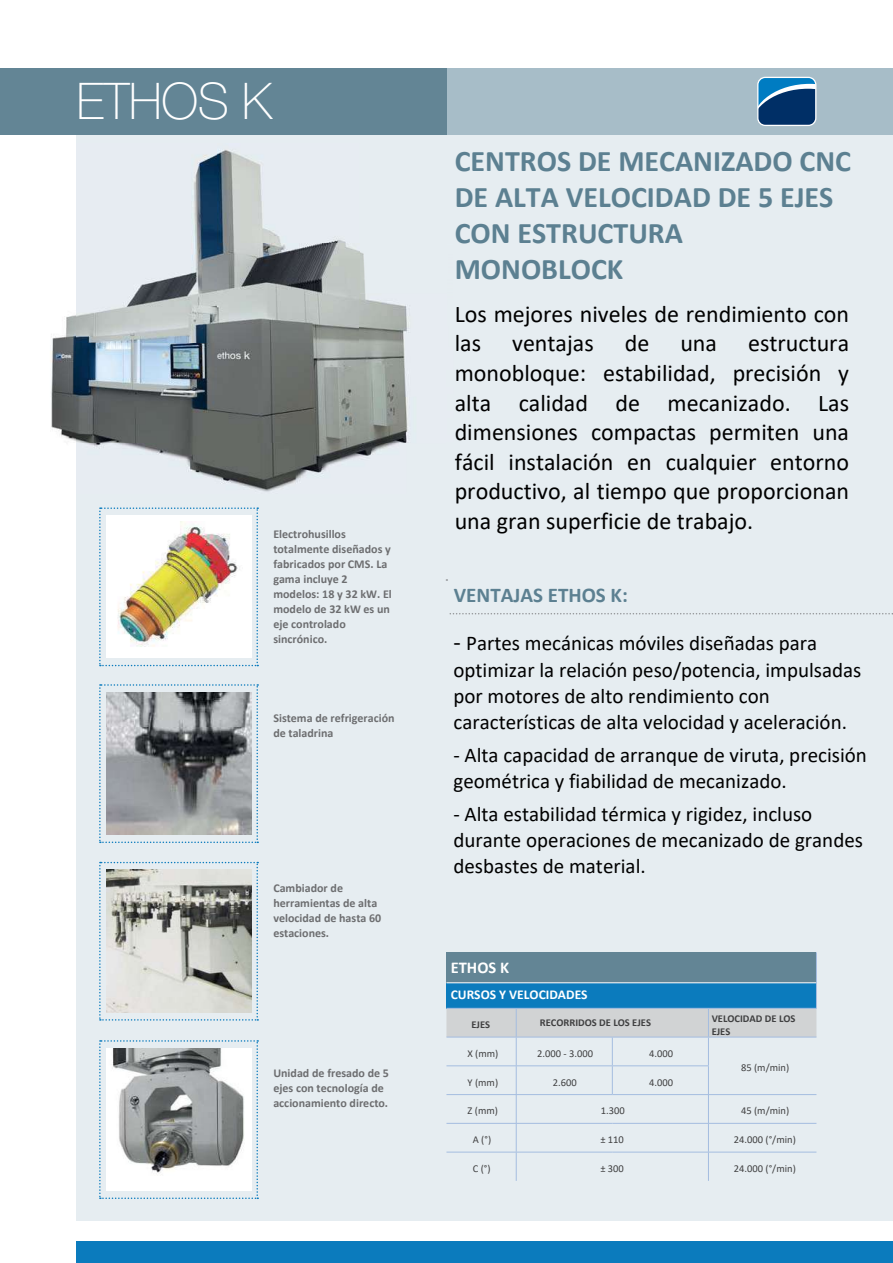
<style>
.page{position:relative;width:893px;height:1263px;background:#fff}
.page>*{position:absolute;margin:0;border:0;box-sizing:border-box;transform-origin:0 0}
.t1{font:100 50.55px "Helvetica Neue LT Std";letter-spacing:-.01em;color:#fff}
.t2{font:700 30px/36px "Calibri";color:#5c8091}
.t3{font:24px/29.5px "Calibri";color:#000}
.t4{font:21px/26.2px "Calibri";color:#000}
.t5{font:700 21px "Calibri";color:#5c8091}
.t6{font:700 16.5px "Calibri";color:#fff}
.t7{font:700 13.5px "Calibri";color:#fff}
.t8{font:700 12px/15px "Calibri";color:#6d6e70}
.t9{font:10.5px "Calibri";color:#404041}
.t10{font:700 10.5px/12.6px "Calibri";color:#404041}
.s1{font-size:24px}
</style>
<div class="page">
<div style="left:76px;top:90px;width:817px;height:1130px;background:#e6edf1"></div>
<div style="left:0;top:68px;width:893px;height:67px;background:#638595"></div>
<div style="left:447px;top:68px;width:446px;height:67px;background:#a7bdc8"></div>
<div style="left:76px;top:1242px;width:817px;height:21px;background:#0b7bbd"></div>
<svg style="left:450px;top:613px;width:443px;height:1px"></svg>
<div style="left:758px;top:77px;width:58px;height:48px;background:#007cc2;border-radius:7px"></div>
<svg style="left:759px;top:84px;width:57px;height:41px;background:#1c5083"></svg>
<div style="left:757px;top:77px;width:59px;height:49px;border:1px solid #fff;border-radius:7px"></div>
<img style="left:51px;top:150px;width:358px;height:342px">
<div style="left:446px;top:952px;width:370px;height:31px;background:#638595"></div>
<hr style="left:816px;top:952px;width:1px;height:31px;background:#a4bde0">
<svg style="left:446px;top:983px;width:371px;height:198px"></svg>
<hr style="left:446px;top:982px;width:370px;height:1px;background:#fff">
<hr style="left:446px;top:1008px;width:371px;height:1px;background:#a4bde0">
<svg style="left:99px;top:684px;width:159px;height:159px"></svg>
<svg style="left:99px;top:1040px;width:159px;height:159px"></svg>
<svg style="left:99px;top:862px;width:159px;height:159px"></svg>
<img style="left:106px;top:1048px;width:145px;height:143px">
<img style="left:106px;top:870px;width:145px;height:142px">
<svg style="left:99px;top:507px;width:159px;height:159px"></svg>
<div style="left:106px;top:516px;width:145px;height:142px;background:#fff"></div>
<img style="left:117px;top:522px;width:121px;height:125px">
<img style="left:106px;top:692px;width:145px;height:143px">
<h1 class="t1" style="left:76px;top:72px;width:197px">ETHOS K</h1>
<p class="t8" style="left:273px;top:526px;width:120px">Electrohusillos totalmente diseñados y fabricados por CMS. La gama incluye 2 modelos: 18 y 32 kW. El modelo de 32 kW es un eje controlado sincrónico.</p>
<p class="t8" style="left:273px;top:710px;width:123px">Sistema de refrigeración de taladrina</p>
<p class="t8" style="left:273px;top:880px;width:109px">Cambiador de herramientas de alta velocidad de hasta 60 estaciones.</p>
<p class="t8" style="left:273px;top:1066px;width:117px">Unidad de fresado de 5 ejes con tecnología de accionamiento directo.</p>
<h2 class="t2" style="left:455px;top:142px;width:398px">CENTROS DE MECANIZADO CNC<br>DE ALTA VELOCIDAD DE 5 EJES<br>CON ESTRUCTURA<br>MONOBLOCK</h2>
<p class="t3" style="left:455px;top:299px;width:396px">Los mejores niveles de rendimiento con las</p>
<p class="t3" style="left:512px;top:328px;width:83px">ventajas</p>
<p class="t3" style="left:625px;top:328px;width:26px">de</p>
<p class="t3" style="left:680px;top:328px;width:38px">una</p>
<p class="t3" style="left:455px;top:328px;width:396px;text-align:justify;text-indent:293px">estructura monobloque: estabilidad, precisión y alta calidad de mecanizado. Las dimensiones compactas permiten una fácil instalación en cualquier entorno productivo, al tiempo que proporcionan una gran superficie de trabajo.</p>
<p class="t5" style="left:454px;top:580px;width:176px">VENTAJAS ETHOS K:</p>
<p class="t4" style="left:453px;top:629px;width:409px"><span class="s1">-</span> Partes mecánicas móviles diseñadas para optimizar la relación peso/potencia, impulsadas por motores de alto rendimiento con características de alta velocidad y aceleración.</p>
<p class="t4" style="left:453px;top:742px;width:415px;line-height:25.8px">- Alta capacidad de arranque de viruta, precisión geométrica y fiabilidad de mecanizado.</p>
<p class="t4" style="left:453px;top:801px;width:411px;line-height:25.8px">- Alta estabilidad térmica y rigidez, incluso durante operaciones de mecanizado de grandes desbastes de material.</p>
<p class="t6" style="left:451px;top:956px;width:60px">ETHOS K</p>
<p class="t7" style="left:451px;top:985px;width:138px">CURSOS Y VELOCIDADES</p>
<p class="t10" style="left:471px;top:1018px;width:20px">EJES</p>
<p class="t10" style="left:540px;top:1016px;width:113px">RECORRIDOS DE LOS EJES</p>
<p class="t10" style="left:712px;top:1012px;width:85px">VELOCIDAD DE LOS<br>EJES</p>
<p class="t9" style="left:467px;top:1046px;width:32px">X (mm)</p>
<p class="t9" style="left:537px;top:1046px;width:57px">2.000 - 3.000</p>
<p class="t9" style="left:649px;top:1046px;width:25px">4.000</p>
<p class="t9" style="left:741px;top:1061px;width:50px">85 (m/min)</p>
<p class="t9" style="left:467px;top:1075px;width:32px">Y (mm)</p>
<p class="t9" style="left:553px;top:1075px;width:25px">2.600</p>
<p class="t9" style="left:649px;top:1075px;width:25px">4.000</p>
<p class="t9" style="left:467px;top:1104px;width:32px">Z (mm)</p>
<p class="t9" style="left:601px;top:1104px;width:25px">1.300</p>
<p class="t9" style="left:741px;top:1104px;width:50px">45 (m/min)</p>
<p class="t9" style="left:473px;top:1132px;width:20px">A (°)</p>
<p class="t9" style="left:600px;top:1132px;width:25px">± 110</p>
<p class="t9" style="left:734px;top:1132px;width:63px">24.000 (°/min)</p>
<p class="t9" style="left:473px;top:1161px;width:19px">C (°)</p>
<p class="t9" style="left:600px;top:1161px;width:25px">± 300</p>
<p class="t9" style="left:734px;top:1161px;width:63px">24.000 (°/min)</p>
</div>
